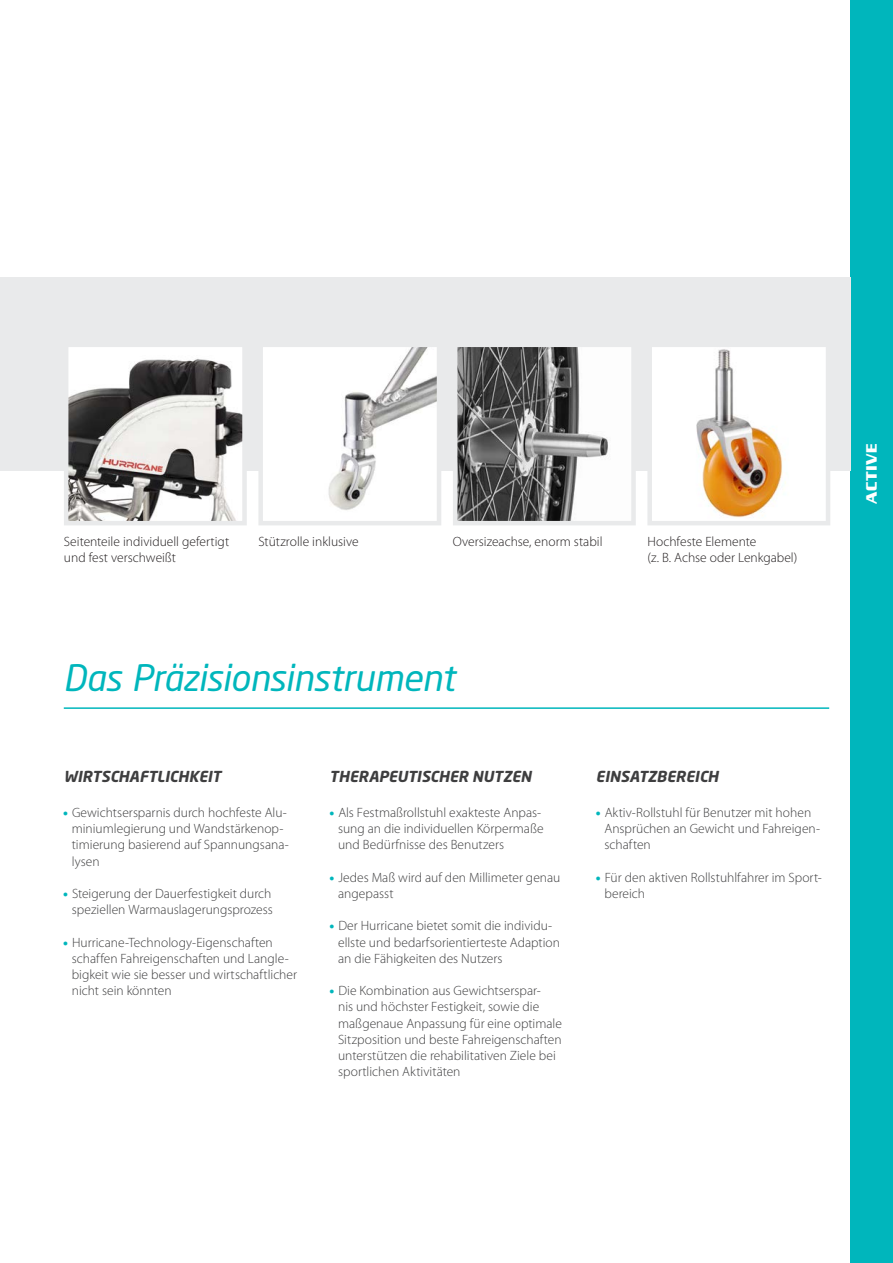
<style>
.page{position:relative;width:893px;height:1263px;background:#fff}
.page>*{position:absolute;margin:0;border:0;box-sizing:border-box;transform-origin:0 0}
.t1{font:italic 36px "Neo Sans Std";letter-spacing:-.015em;color:#00b6bc}
.t2{font:italic 700 15px "Neo Sans Std";letter-spacing:.005em;color:#3e3e3f}
.t3{font:700 15px "Enter Sansman";letter-spacing:.015em;color:#fff}
.t4{font:300 13.5px/16.2px "Myriad Pro";color:#3e3e3f}
.t5{font:300 13.5px/16.2px "Myriad Pro";color:#231f20}
.s1{font-weight:900;color:#00b6bc}
</style>
<div class="page">
<div style="left:850px;top:0;width:43px;height:1263px;background:#00b6bc"></div>
<div style="left:0;top:277px;width:850px;height:194px;background:#e9eaeb"></div>
<hr style="left:64px;top:707px;width:765px;height:2px;background:#00b6bc">
<img style="left:458px;top:348px;width:173px;height:172px">
<div style="left:453px;top:343px;width:183px;height:182px;border:4px solid #e9eaeb"></div>
<img style="left:652px;top:348px;width:173px;height:170px">
<div style="left:647px;top:343px;width:183px;height:182px;border:4px solid #e9eaeb"></div>
<img style="left:263px;top:348px;width:173px;height:162px">
<div style="left:258px;top:343px;width:183px;height:182px;border:4px solid #e9eaeb"></div>
<img style="left:69px;top:348px;width:173px;height:172px">
<div style="left:64px;top:343px;width:183px;height:182px;border:4px solid #e9eaeb"></div>
<p class="t5" style="left:64px;top:533px;width:167px">Seitenteile individuell gefertigt und fest verschweißt</p>
<p class="t5" style="left:258px;top:533px;width:102px">Stützrolle inklusive</p>
<p class="t5" style="left:453px;top:533px;width:151px">Oversizeachse, enorm stabil</p>
<p class="t5" style="left:647px;top:533px;width:151px">Hochfeste Elemente<br>(z. B. Achse oder Lenkgabel)</p>
<h1 class="t1" style="left:63px;top:656px;width:393px">Das Präzisionsinstrument</h1>
<p class="t2" style="left:64px;top:767px;width:159px">WIRTSCHAFTLICHKEIT</p>
<p class="t2" style="left:330px;top:767px;width:203px">THERAPEUTISCHER NUTZEN</p>
<p class="t2" style="left:596px;top:767px;width:124px">EINSATZBEREICH</p>
<p class="t4" style="left:72px;top:805px;width:218px;text-indent:-9px"><span class="s1">•</span> Gewichtsersparnis durch hochfeste Alu&shy;miniumlegierung und Wandstärkenop&shy;timierung basierend auf Spannungsana&shy;lysen</p>
<p class="t4" style="left:63px;top:886px;width:211px;text-align:right"><span class="s1">•</span> Steigerung der Dauerfestigkeit durch speziellen Warmauslagerungsprozess</p>
<p class="t4" style="left:72px;top:934px;width:227px;text-indent:-9px"><span class="s1">•</span> Hurricane-Technology-Eigenschaften schaffen Fahreigenschaften und Langle&shy;bigkeit wie sie besser und wirtschaftlicher nicht sein könnten</p>
<p class="t4" style="left:338px;top:805px;width:207px;text-indent:-9px"><span class="s1">•</span> Als Festmaßrollstuhl exakteste Anpas&shy;sung an die individuellen Körpermaße und Bedürfnisse des Benutzers</p>
<p class="t4" style="left:338px;top:869px;width:224px;text-indent:-9px"><span class="s1">•</span> Jedes Maß wird auf den Millimeter genau angepasst</p>
<p class="t4" style="left:338px;top:918px;width:223px;text-indent:-9px"><span class="s1">•</span> Der Hurricane bietet somit die individu&shy;ellste und bedarfsorientierteste Adaption an die Fähigkeiten des Nutzers</p>
<p class="t4" style="left:338px;top:983px;width:225px;text-indent:-9px"><span class="s1">•</span> Die Kombination aus Gewichtserspar-<br>nis und höchster Festigkeit, sowie die maßgenaue Anpassung für eine optimale Sitzposition und beste Fahreigenschaften unterstützen die rehabilitativen Ziele bei sportlichen Aktivitäten</p>
<p class="t4" style="left:604px;top:805px;width:217px;text-indent:-9px"><span class="s1">•</span> Aktiv-Rollstuhl für Benutzer mit hohen<br>Ansprüchen an Gewicht und Fahreigen&shy;schaften</p>
<p class="t4" style="left:604px;top:869px;width:219px;text-indent:-9px"><span class="s1">•</span> Für den aktiven Rollstuhlfahrer im Sport&shy;bereich</p>
<p class="t3" style="left:863px;top:504px;width:62px;rotate:-90deg">ACTIVE</p>
</div>
